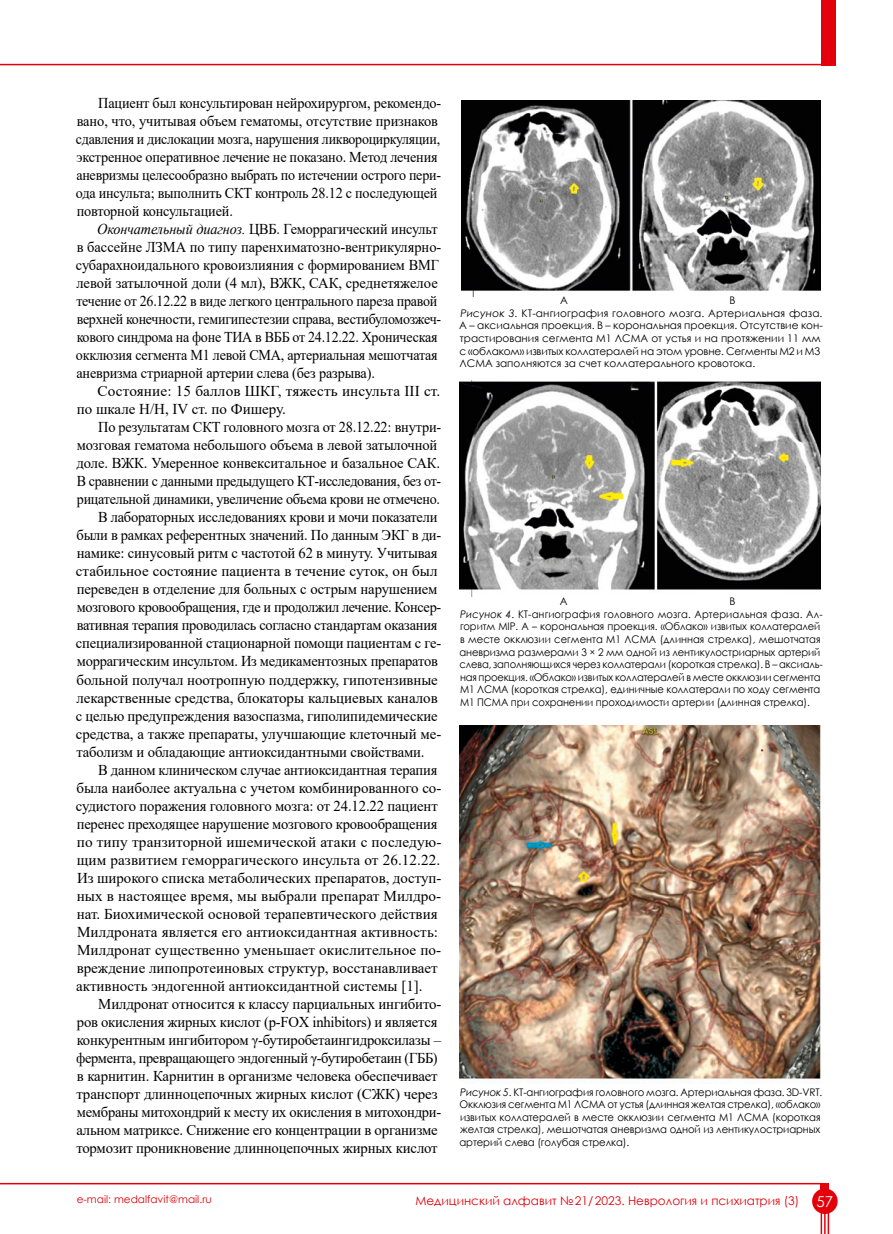
<style>
.page{position:relative;width:893px;height:1234px;background:#fff}
.page>*{position:absolute;margin:0;border:0;box-sizing:border-box;transform-origin:0 0}
.t1{font:15px/18px "Times New Roman";letter-spacing:-.01em;color:#000}
.t2{font:15px/18px "Times New Roman";letter-spacing:-.01em;color:#000;scale:.95 1}
.t3{font:15px "Times New Roman";letter-spacing:-.01em;color:#000;scale:.96 1}
.t4{font:15px "Times New Roman";letter-spacing:-.01em;color:#000;scale:.94 1}
.t5{font:12px "Century Gothic";color:#e3000a}
.t6{font:10.5px/12.6px "Century Gothic";letter-spacing:-.01em;color:#000}
.t7{font:10.5px/12.6px "Century Gothic";letter-spacing:-.01em;color:#000;scale:.96 1}
.t8{font:10.5px "Century Gothic";color:#e3000a}
.s1{font-style:italic}
.s2{font-size:15px;color:#fff}
</style>
<div class="page">
<hr style="left:0;top:1182px;width:821px;height:2px;background:#e3000a">
<div style="left:821px;top:0;width:14px;height:65px;background:#e3000a"></div>
<div style="left:812px;top:1188px;width:26px;height:25px;background:#e3000a;border-radius:50%"></div>
<div style="left:821px;top:1182px;width:8px;height:28px;background:#e3000a"></div>
<svg style="left:821px;top:1213px;width:1px;height:20px"></svg>
<svg style="left:828px;top:1213px;width:1px;height:20px"></svg>
<hr style="left:824px;top:1210px;width:2px;height:23px;background:#e3000a">
<hr style="left:0;top:64px;width:826px;height:1px;background:#e3000a">
<img style="left:461px;top:101px;width:360px;height:195px">
<img style="left:459px;top:381px;width:362px;height:215px">
<img style="left:460px;top:725px;width:361px;height:357px">
<p class="t2" style="left:76px;top:94px;width:386px;text-indent:22px">Пациент был консультирован нейрохирургом, рекомендо&shy;вано, что, учитывая объем гематомы, отсутствие признаков сдавления и дислокации мозга, нарушения ликвороциркуляции, экстренное оперативное лечение не показано. Метод лечения аневризмы целесообразно выбрать по истечении острого пери&shy;ода инсульта; выполнить СКТ контроль 28.12 с последующей повторной консультацией.</p>
<p class="t2" style="left:76px;top:220px;width:386px;text-indent:21px"><span class="s1">Окончательный диагноз.</span> ЦВБ. Геморрагический инсульт в бассейне ЛЗМА по типу паренхиматозно-вентрикулярно&shy;субарахноидального кровоизлияния с формированием ВМГ левой затылочной доли (4 мл), ВЖК, САК, среднетяжелое течение от 26.12.22 в виде легкого центрального пареза правой верхней конечности, гемигипестезии справа, вестибуломозжеч&shy;кового синдрома на фоне ТИА в ВББ от 24.12.22. Хроническая окклюзия сегмента М1 левой СМА, артериальная мешотчатая аневризма стриарной артерии слева (без разрыва).</p>
<p class="t1" style="left:77px;top:382px;width:365px;text-indent:21px">Состояние: 15 баллов ШКГ, тяжесть инсульта III ст. по шкале Н/Н, IV ст. по Фишеру.</p>
<p class="t3" style="left:98px;top:416px;width:359px">По результатам СКТ головного мозга от 28.12.22: внутри-</p>
<p class="t1" style="left:77px;top:436px;width:362px">мозговая гематома небольшого объема в левой затылочной</p>
<p class="t1" style="left:76px;top:454px;width:365px">доле. ВЖК. Умеренное конвекситальное и базальное САК.</p>
<p class="t4" style="left:77px;top:470px;width:389px">В сравнении с данными предыдущего КТ-исследования, без от-</p>
<p class="t4" style="left:77px;top:488px;width:388px">рицательной динамики, увеличение объема крови не отмечено.</p>
<p class="t1" style="left:98px;top:508px;width:341px">В лабораторных исследованиях крови и мочи показатели</p>
<p class="t1" style="left:77px;top:526px;width:366px">были в рамках референтных значений. По данным ЭКГ в ди-</p>
<p class="t1" style="left:77px;top:544px;width:362px">намике: синусовый ритм с частотой 62 в минуту. Учитывая</p>
<p class="t1" style="left:76px;top:562px;width:363px">стабильное состояние пациента в течение суток, он был</p>
<p class="t1" style="left:77px;top:580px;width:362px">переведен в отделение для больных с острым нарушением</p>
<p class="t2" style="left:77px;top:598px;width:385px">мозгового кровообращения, где и продолжил лечение. Консер-</p>
<p class="t3" style="left:77px;top:614px;width:377px">вативная терапия проводилась согласно стандартам оказания</p>
<p class="t1" style="left:76px;top:634px;width:367px">специализированной стационарной помощи пациентам с ге-</p>
<p class="t1" style="left:77px;top:652px;width:363px">моррагическим инсультом. Из медикаментозных препаратов</p>
<p class="t1" style="left:77px;top:670px;width:363px">больной получал ноотропную поддержку, гипотензивные</p>
<p class="t1" style="left:76px;top:688px;width:363px">лекарственные средства, блокаторы кальциевых каналов</p>
<p class="t1" style="left:76px;top:706px;width:363px">с целью предупреждения вазоспазма, гиполипидемические</p>
<p class="t1" style="left:76px;top:724px;width:367px">средства, а также препараты, улучшающие клеточный ме-</p>
<p class="t1" style="left:76px;top:742px;width:350px">таболизм и обладающие антиоксидантными свойствами.</p>
<p class="t1" style="left:98px;top:760px;width:341px">В данном клиническом случае антиоксидантная терапия</p>
<p class="t1" style="left:77px;top:778px;width:366px">была наиболее актуальна с учетом комбинированного со-</p>
<p class="t1" style="left:76px;top:796px;width:363px">судистого поражения головного мозга: от 24.12.22 пациент</p>
<p class="t1" style="left:77px;top:814px;width:362px">перенес преходящее нарушение мозгового кровообращения</p>
<p class="t1" style="left:77px;top:832px;width:366px">по типу транзиторной ишемической атаки с последую-</p>
<p class="t1" style="left:77px;top:850px;width:365px">щим развитием геморрагического инсульта от 26.12.22.</p>
<p class="t1" style="left:77px;top:868px;width:366px">Из широкого списка метаболических препаратов, доступ-</p>
<p class="t1" style="left:77px;top:886px;width:366px">ных в настоящее время, мы выбрали препарат Милдро-</p>
<p class="t1" style="left:77px;top:904px;width:362px">нат. Биохимической основой терапевтического действия</p>
<p class="t1" style="left:77px;top:922px;width:363px">Милдроната является его антиоксидантная активность:</p>
<p class="t1" style="left:77px;top:940px;width:366px">Милдронат существенно уменьшает окислительное по-</p>
<p class="t1" style="left:77px;top:958px;width:363px">вреждение липопротеиновых структур, восстанавливает</p>
<p class="t1" style="left:76px;top:976px;width:348px">активность эндогенной антиоксидантной системы [1].</p>
<p class="t1" style="left:98px;top:994px;width:345px">Милдронат относится к классу парциальных ингибито-</p>
<p class="t1" style="left:77px;top:1012px;width:362px">ров окисления жирных кислот (p-FOX inhibitors) и является</p>
<p class="t1" style="left:77px;top:1030px;width:366px">конкурентным ингибитором γ-бутиробетаингидроксилазы –</p>
<p class="t3" style="left:76px;top:1046px;width:378px">фермента, превращающего эндогенный γ-бутиробетаин (ГББ)</p>
<p class="t1" style="left:77px;top:1066px;width:363px">в карнитин. Карнитин в организме человека обеспечивает</p>
<p class="t1" style="left:76px;top:1084px;width:363px">транспорт длинноцепочных жирных кислот (СЖК) через</p>
<p class="t1" style="left:77px;top:1102px;width:366px">мембраны митохондрий к месту их окисления в митохондри-</p>
<p class="t1" style="left:76px;top:1120px;width:363px">альном матриксе. Снижение его концентрации в организме</p>
<p class="t1" style="left:76px;top:1138px;width:363px">тормозит проникновение длинноцепочных жирных кислот</p>
<p class="t6" style="left:459px;top:294px;width:365px;text-indent:270px">B<br><span class="s1">Рисунок 3</span>. КТ-ангиография головного мозга. Артериальная фаза.<br>A – аксиальная проекция. B – корональная проекция. Отсутствие кон&shy;трастирования сегмента М1 ЛСМА от устья и на протяжении 11 мм с «облаком» извитых коллатералей на этом уровне. Сегменты М2 и М3<br>ЛСМА заполняются за счет коллатерального кровотока.</p>
<p class="t6" style="left:560px;top:294px;width:9px">A</p>
<p class="t6" style="left:459px;top:594px;width:365px;text-indent:270px">B<br><span class="s1">Рисунок 4</span>. КТ-ангиография головного мозга. Артериальная фаза. Ал&shy;горитм MIP. A – корональная проекция. «Облако» извитых коллатералей в месте окклюзии сегмента М1 ЛСМА (длинная стрелка), мешотчатая аневризма размерами 3 × 2 мм одной из лентикулостриарных артерий слева, заполняющихся через коллатерали (короткая стрелка). B – аксиаль&shy;ная проекция. «Облако» извитых коллатералей в месте окклюзии сегмента М1 ЛСМА (короткая стрелка), единичные коллатерали по ходу сегмента М1 ПСМА при сохранении проходимости артерии (длинная стрелка).</p>
<p class="t6" style="left:560px;top:594px;width:9px">A</p>
<p class="t7" style="left:459px;top:1085px;width:379px"><span class="s1">Рисунок 5</span>. КТ-ангиография головного мозга. Артериальная фаза. 3D-VRT.<br>Окклюзия сегмента М1 ЛСМА от устья (длинная желтая стрелка), «облако» извитых коллатералей в месте окклюзии сегмента М1 ЛСМА (короткая желтая стрелка), мешотчатая аневризма одной из лентикулостриарных артерий слева (голубая стрелка).</p>
<p class="t8" style="left:77px;top:1191px;width:137px">e-mail: medalfavit@mail.ru</p>
<p class="t5" style="left:415px;top:1191px;width:419px">Медицинский алфавит №21/2023. Неврология и психиатрия (3) <span class="s2">57</span></p>
</div>
